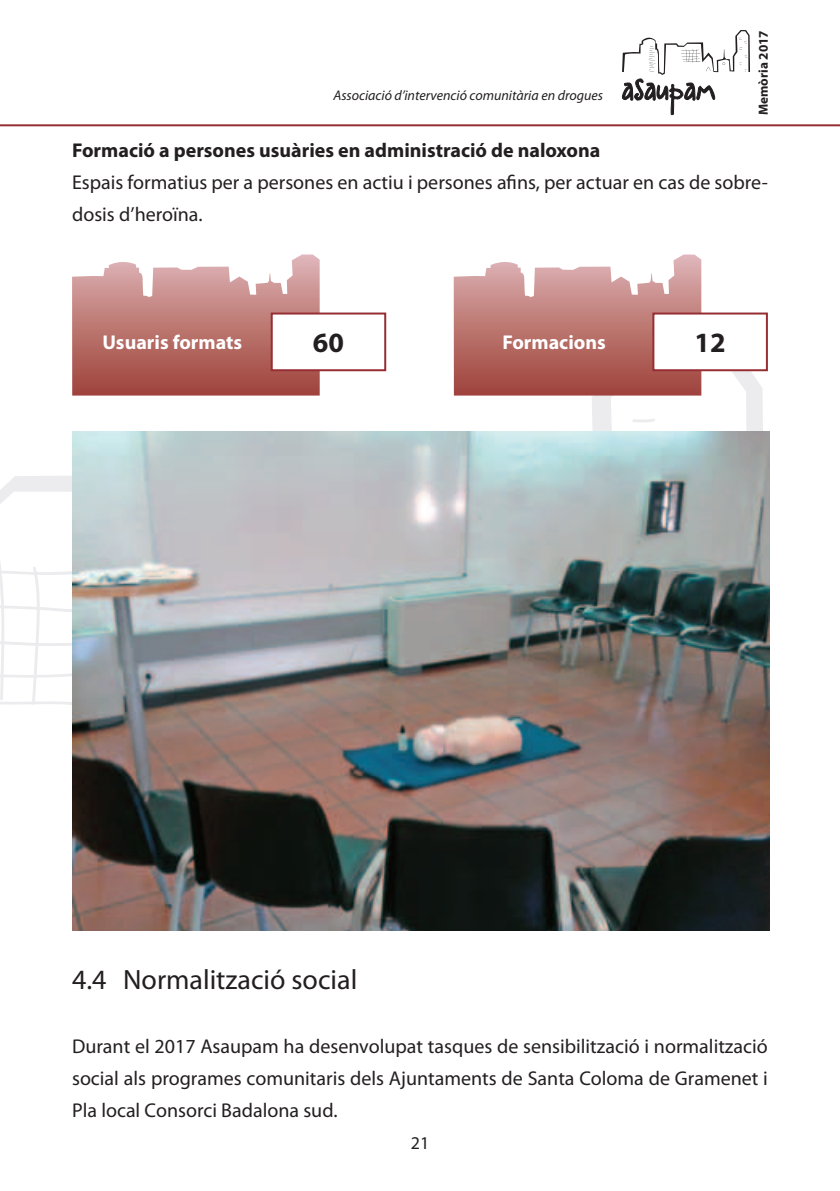
<style>
.page{position:relative;width:840px;height:1191px;background:#fff}
.page>*{position:absolute;margin:0;border:0;box-sizing:border-box;transform-origin:0 0}
.t1{font:28px "Myriad Pro";color:#231f20}
.t2{font:700 28px "Myriad Pro";color:#231f20}
.t3{font:20px/32px "Myriad Pro";color:#231f20}
.t4{font:700 20px "Myriad Pro";color:#231f20}
.t5{font:700 20px "Myriad Pro";color:#fff}
.t6{font:18px "Myriad Pro";color:#231f20}
.t7{font:italic 14px "Myriad Pro";color:#231f20}
.t8{font:700 13.2px "Myriad Pro";color:#231f20}
</style>
<div class="page">
<svg style="left:0;top:325px;width:767px;height:380px"></svg>
<svg style="left:621px;top:30px;width:128px;height:85px"></svg>
<hr style="left:0;top:124px;width:839px;height:2px;background:#962e33">
<svg style="left:72px;top:254px;width:247px;height:141px;background:#c48884"></svg>
<div style="left:271px;top:313px;width:114px;height:57px;background:#fff"></div>
<div style="left:270px;top:312px;width:116px;height:59px;border:2px solid #962e33"></div>
<svg style="left:453px;top:254px;width:248px;height:141px;background:#c48985"></svg>
<div style="left:653px;top:313px;width:113px;height:57px;background:#fff"></div>
<div style="left:652px;top:312px;width:115px;height:59px;border:2px solid #962e33"></div>
<img style="left:72px;top:431px;width:696px;height:499px">
<p class="t7" style="left:333px;top:90px;width:271px">Associació d’intervenció comunitària en drogues</p>
<p class="t8" style="left:758px;top:115px;width:86px;rotate:-90deg">Memòria 2017</p>
<p class="t4" style="left:72px;top:142px;width:529px">Formació a persones usuàries en administració de naloxona</p>
<p class="t3" style="left:72px;top:168px;width:697px">Espais formatius per a persones en actiu i persones afins, per actuar en cas de sobre&shy;dosis d’heroïna.</p>
<p class="t5" style="left:102px;top:335px;width:141px">Usuaris formats</p>
<h1 class="t2" style="left:313px;top:332px;width:33px">60</h1>
<p class="t5" style="left:502px;top:335px;width:105px">Formacions</p>
<h1 class="t2" style="left:694px;top:332px;width:33px">12</h1>
<h1 class="t1" style="left:72px;top:968px;width:286px">4.4 Normalització social</h1>
<p class="t3" style="left:72px;top:1032px;width:697px;text-align:justify">Durant el 2017 Asaupam ha desenvolupat tasques de sensibilització i normalització social als programes comunitaris dels Ajuntaments de Santa Coloma de Gramenet i Pla local Consorci Badalona sud.</p>
<p class="t6" style="left:410px;top:1136px;width:20px">21</p>
</div>
